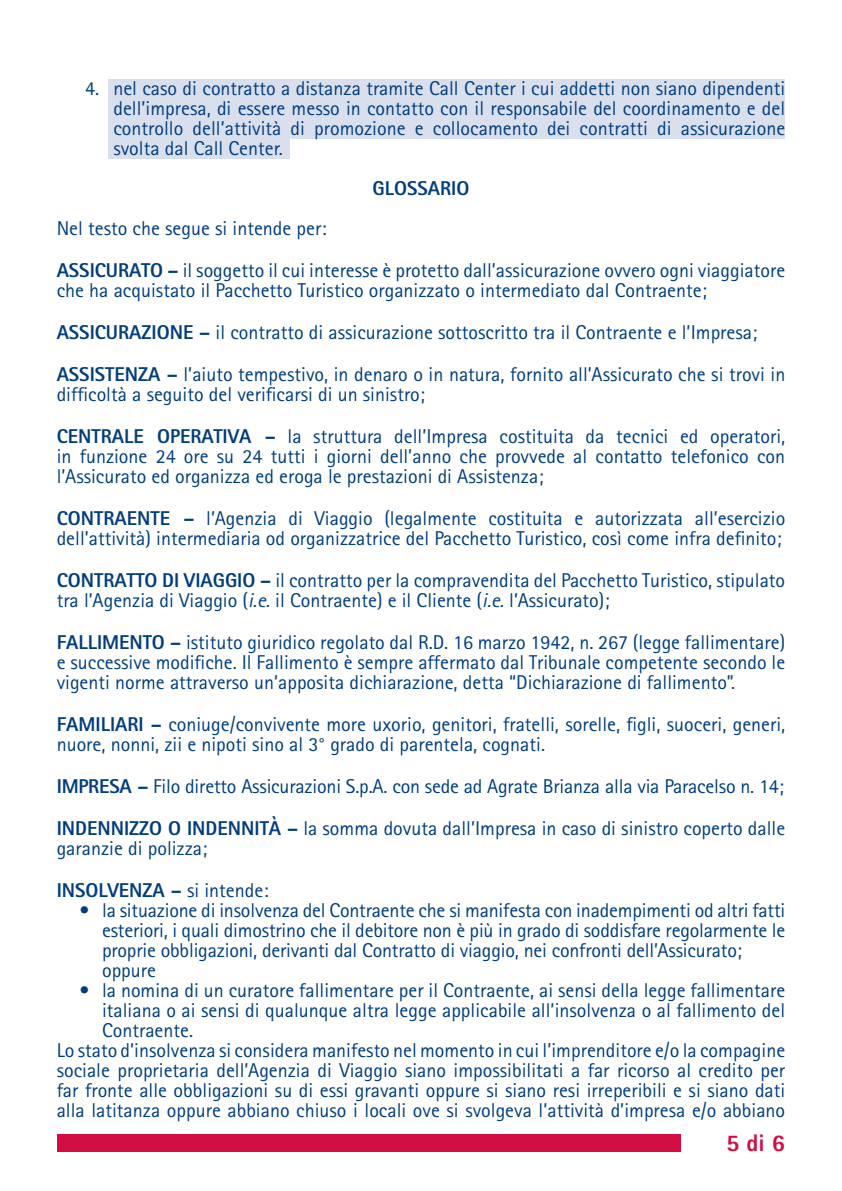
<style>
.page{position:relative;width:842px;height:1191px;background:#fff}
.page>*{position:absolute;margin:0;border:0;box-sizing:border-box;transform-origin:0 0}
.t1{font:800 24px "Rotis Sans Serif";color:#d20d44}
.t2{font:20px/20px "Rotis Sans Serif";color:#013d7d}
.t3{font:800 20px "Rotis Sans Serif";color:#013d7d}
.s1{font-weight:800}
.s2{font-style:italic}
</style>
<div class="page">
<div style="left:108px;top:79px;width:677px;height:20px;background:#dadfed"></div>
<div style="left:108px;top:99px;width:677px;height:20px;background:#dadfed"></div>
<div style="left:108px;top:119px;width:677px;height:20px;background:#dadfed"></div>
<div style="left:108px;top:139px;width:182px;height:20px;background:#dadfed"></div>
<div style="left:57px;top:1134px;width:623px;height:17px;background:#d20d44"></div>
<p class="t2" style="left:113px;top:78px;width:673px;text-align:justify;text-indent:-28px">4. nel caso di contratto a distanza tramite Call Center i cui addetti non siano dipendenti dell’impresa, di essere messo in contatto con il responsabile del coordinamento e del controllo dell’attività di promozione e collocamento dei contratti di assicurazione svolta dal Call Center.</p>
<p class="t3" style="left:373px;top:175px;width:98px">GLOSSARIO</p>
<p class="t2" style="left:57px;top:207px;width:730px;line-height:42px">Nel testo che segue si intende per:<br><span class="s1">ASSICURATO –</span> il soggetto il cui interesse è protetto dall’assicurazione ovvero ogni viaggiatore</p>
<p class="t2" style="left:57px;top:269px;width:730px;line-height:42px">che ha acquistato il Pacchetto Turistico organizzato o intermediato dal Contraente;<br><span class="s1">ASSICURAZIONE –</span> il contratto di assicurazione sottoscritto tra il Contraente e l’Impresa;<br><span class="s1">ASSISTENZA –</span> l’aiuto tempestivo, in denaro o in natura, fornito all’Assicurato che si trovi in</p>
<p class="t2" style="left:57px;top:373px;width:730px;line-height:42px">difficoltà a seguito del verificarsi di un sinistro;<br><span class="s1">CENTRALE OPERATIVA –</span> la struttura dell’Impresa costituita da tecnici ed operatori,</p>
<p class="t2" style="left:57px;top:446px;width:730px">in funzione 24 ore su 24 tutti i giorni dell’anno che provvede al contatto telefonico con l’Assicurato ed organizza ed eroga le prestazioni di Assistenza;</p>
<p class="t2" style="left:57px;top:508px;width:730px"><span class="s1">CONTRAENTE –</span> l’Agenzia di Viaggio (legalmente costituita e autorizzata all’esercizio dell’attività) intermediaria od organizzatrice del Pacchetto Turistico, così come infra definito;</p>
<p class="t2" style="left:57px;top:570px;width:730px"><span class="s1">CONTRATTO DI VIAGGIO –</span> il contratto per la compravendita del Pacchetto Turistico, stipulato tra l’Agenzia di Viaggio (<span class="s2">i.e.</span> il Contraente) e il Cliente (<span class="s2">i.e.</span> l’Assicurato);</p>
<p class="t2" style="left:57px;top:632px;width:730px;text-align:justify"><span class="s1">FALLIMENTO –</span> istituto giuridico regolato dal R.D. 16 marzo 1942, n. 267 (legge fallimentare) e successive modifiche. Il Fallimento è sempre affermato dal Tribunale competente secondo le vigenti norme attraverso un’apposita dichiarazione, detta “Dichiarazione di fallimento”.</p>
<p class="t2" style="left:57px;top:714px;width:730px"><span class="s1">FAMILIARI –</span> coniuge/convivente more uxorio, genitori, fratelli, sorelle, figli, suoceri, generi, nuore, nonni, zii e nipoti sino al 3° grado di parentela, cognati.</p>
<p class="t2" style="left:57px;top:765px;width:730px;line-height:42px"><span class="s1">IMPRESA –</span> Filo diretto Assicurazioni S.p.A. con sede ad Agrate Brianza alla via Paracelso n. 14;<br><span class="s1">INDENNIZZO O INDENNITÀ –</span> la somma dovuta dall’Impresa in caso di sinistro coperto dalle</p>
<p class="t2" style="left:57px;top:827px;width:213px;line-height:42px">garanzie di polizza;<br><span class="s1">INSOLVENZA –</span> si intende:</p>
<p class="t2" style="left:102px;top:900px;width:685px;text-indent:-23px">• la situazione di insolvenza del Contraente che si manifesta con inadempimenti od altri fatti esteriori, i quali dimostrino che il debitore non è più in grado di soddisfare regolarmente le proprie obbligazioni, derivanti dal Contratto di viaggio, nei confronti dell’Assicurato; oppure</p>
<p class="t2" style="left:79px;top:980px;width:707px">• la nomina di un curatore fallimentare per il Contraente, ai sensi della legge fallimentare</p>
<p class="t2" style="left:102px;top:1000px;width:685px">italiana o ai sensi di qualunque altra legge applicabile all’insolvenza o al fallimento del</p>
<p class="t2" style="left:102px;top:1020px;width:93px">Contraente.</p>
<p class="t2" style="left:57px;top:1040px;width:730px">Lo stato d’insolvenza si considera manifesto nel momento in cui l’imprenditore e/o la compagine</p>
<p class="t2" style="left:57px;top:1060px;width:730px">sociale proprietaria dell’Agenzia di Viaggio siano impossibilitati a far ricorso al credito per</p>
<p class="t2" style="left:57px;top:1080px;width:730px">far fronte alle obbligazioni su di essi gravanti oppure si siano resi irreperibili e si siano dati</p>
<p class="t2" style="left:57px;top:1100px;width:730px">alla latitanza oppure abbiano chiuso i locali ove si svolgeva l’attività d’impresa e/o abbiano</p>
<p class="t1" style="left:726px;top:1128px;width:61px">5 di 6</p>
</div>
